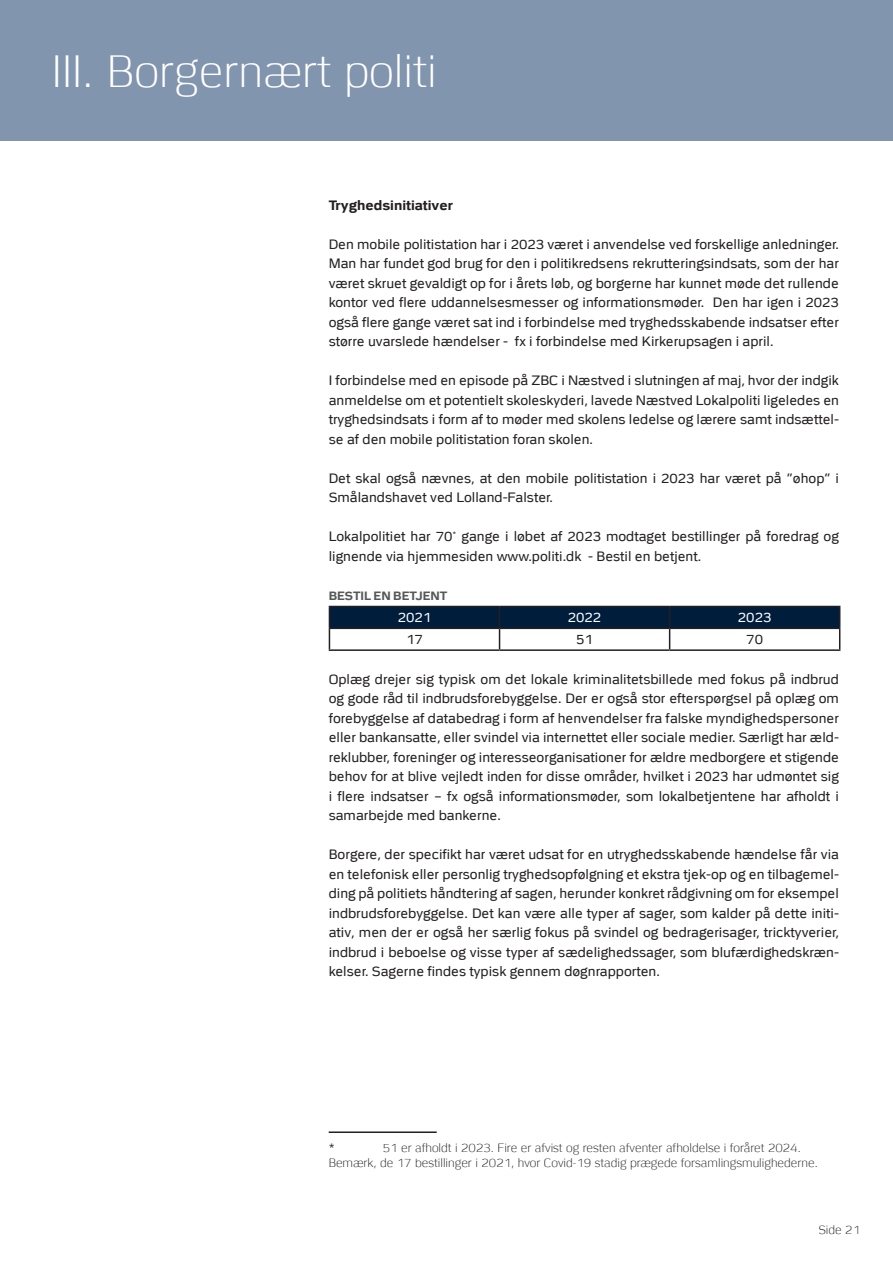
<style>
.page{position:relative;width:893px;height:1263px;background:#fff}
.page>*{position:absolute;margin:0;border:0;box-sizing:border-box;transform-origin:0 0}
.t1{font:300 45px "Politi";color:#fff}
.t2{font:13.5px/19.5px "Politi";color:#231f20;text-align:justify}
.t3{font:700 13.5px "Politi";color:#231f20}
.t4{font:13.5px "Politi";color:#fff}
.Fakta_brødtekst{font:300 12px "Politi";color:#231f20}
.t5{font:700 12px "Politi";color:#57585a}
.Fakta_brødtekst-2{font:12px "Politi";color:#231f20}
</style>
<div class="page">
<div style="left:0;top:0;width:893px;height:140px;background:#8295ae"></div>
<svg style="left:329px;top:606px;width:511px;height:43px"></svg>
<hr style="left:329px;top:649px;width:171px;height:2px;background:#231f20">
<hr style="left:500px;top:649px;width:170px;height:2px;background:#231f20">
<hr style="left:670px;top:649px;width:170px;height:2px;background:#231f20">
<hr style="left:329px;top:1131px;width:108px;height:2px;background:#231f20">
<p class="t1" style="left:52px;top:47px;width:386px">III. Borgernært politi</p>
<p class="t3" style="left:329px;top:198px;width:126px">Tryghedsinitiativer</p>
<p class="t2" style="left:329px;top:234px;width:512px">Den mobile politistation har i 2023 været i anvendelse ved forskellige anledninger.<br>Man har fundet god brug for den i politikredsens rekrutteringsindsats, som der har været skruet gevaldigt op for i årets løb, og borgerne har kunnet møde det rullende kontor ved flere uddannelsesmesser og informationsmøder. Den har igen i 2023 også flere gange været sat ind i forbindelse med tryghedsskabende indsatser efter større uvarslede hændelser - fx i forbindelse med Kirkerupsagen i april.</p>
<p class="t2" style="left:329px;top:371px;width:512px">I forbindelse med en episode på ZBC i Næstved i slutningen af maj, hvor der indgik anmeldelse om et potentielt skoleskyderi, lavede Næstved Lokalpoliti ligeledes en tryghedsindsats i form af to møder med skolens ledelse og lærere samt indsættel&shy;se af den mobile politistation foran skolen.</p>
<p class="t2" style="left:329px;top:468px;width:512px">Det skal også nævnes, at den mobile politistation i 2023 har været på ”øhop” i<br>Smålandshavet ved Lolland-Falster.</p>
<p class="t2" style="left:329px;top:527px;width:512px">Lokalpolitiet har 70<sup>*</sup> gange i løbet af 2023 modtaget bestillinger på foredrag og lignende via hjemmesiden www.politi.dk - Bestil en betjent.</p>
<p class="t5" style="left:329px;top:589px;width:120px">BESTIL EN BETJENT</p>
<p class="t4" style="left:398px;top:610px;width:35px">2021</p>
<p class="t4" style="left:568px;top:610px;width:35px">2022</p>
<p class="t4" style="left:738px;top:610px;width:35px">2023</p>
<p class="t2" style="left:406px;top:630px;width:18px">17</p>
<p class="t2" style="left:576px;top:630px;width:18px">51</p>
<p class="t2" style="left:746px;top:630px;width:18px">70</p>
<p class="t2" style="left:329px;top:670px;width:512px">Oplæg drejer sig typisk om det lokale kriminalitetsbillede med fokus på indbrud og gode råd til indbrudsforebyggelse. Der er også stor efterspørgsel på oplæg om forebyggelse af databedrag i form af henvendelser fra falske myndighedspersoner eller bankansatte, eller svindel via internettet eller sociale medier. Særligt har æld&shy;reklubber, foreninger og interesseorganisationer for ældre medborgere et stigende behov for at blive vejledt inden for disse områder, hvilket i 2023 har udmøntet sig i flere indsatser – fx også informationsmøder, som lokalbetjentene har afholdt i samarbejde med bankerne.</p>
<p class="t2" style="left:329px;top:845px;width:512px">Borgere, der specifikt har været udsat for en utryghedsskabende hændelse får via en telefonisk eller personlig tryghedsopfølgning et ekstra tjek-op og en tilbagemel&shy;ding på politiets håndtering af sagen, herunder konkret rådgivning om for eksempel indbrudsforebyggelse. Det kan være alle typer af sager, som kalder på dette initi&shy;ativ, men der er også her særlig fokus på svindel og bedragerisager, tricktyverier, indbrud i beboelse og visse typer af sædelighedssager, som blufærdighedskræn&shy;kelser. Sagerne findes typisk gennem døgnrapporten.</p>
<p class="Fakta_brødtekst-2" style="left:329px;top:1141px;width:7px">*</p>
<p class="Fakta_brødtekst" style="left:383px;top:1141px;width:420px">51 er afholdt i 2023. Fire er afvist og resten afventer afholdelse i foråret 2024.</p>
<p class="Fakta_brødtekst" style="left:329px;top:1156px;width:491px">Bemærk, de 17 bestillinger i 2021, hvor Covid-19 stadig prægede forsamlingsmulighederne.</p>
<p class="Fakta_brødtekst" style="left:819px;top:1223px;width:43px">Side 21</p>
</div>
